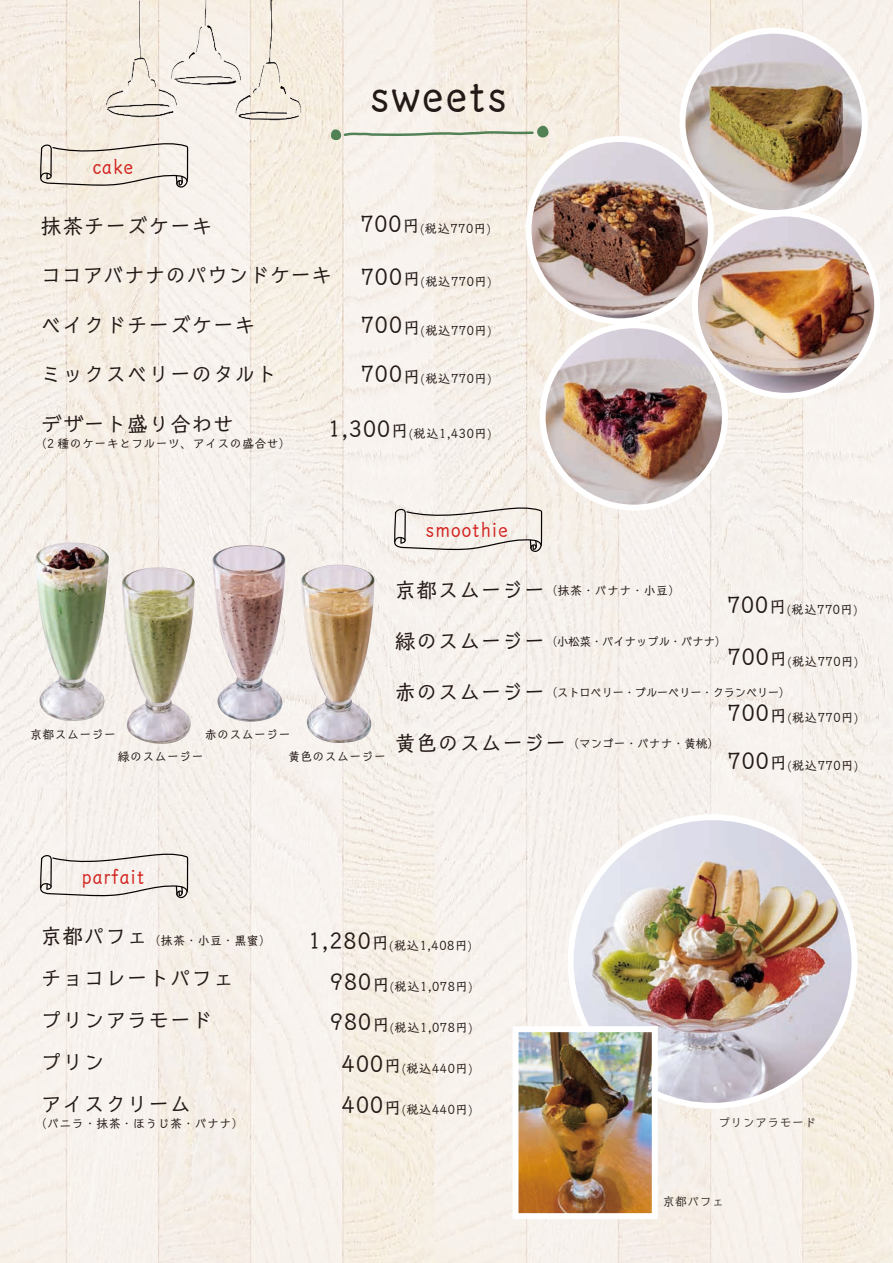
<style>
.page{position:relative;width:893px;height:1263px;background:#fff}
.page>*{position:absolute;margin:0;border:0;box-sizing:border-box;transform-origin:0 0}
.t1{font:45px "Talking Std";letter-spacing:.05em;color:#231916}
.t2{font:21px/42px "Talking Std";letter-spacing:.025em;color:#231916}
.t3{font:21px "Talking Std";letter-spacing:-.01em;color:#231916}
.t4{font:20.1px "Talking Std";letter-spacing:.05em;color:#d32521}
.t5{font:12.15px "Talking Std";letter-spacing:.05em;color:#231916}
.t6{font:12px "Talking Std";letter-spacing:.025em;color:#231916}
.t7{font:12px "Talking Std";letter-spacing:-.075em;color:#231916}
.t8{font:12px "Talking Std";letter-spacing:-.06em;color:#231916}
.t9{font:12px "Talking Std";letter-spacing:-.025em;color:#231916}
.t10{font:12px "Talking Std";letter-spacing:.025em;color:#3b322d}
.s1{font-size:22.05px}
.s2{font-size:17.1px}
.s3{font-size:21px}
</style>
<div class="page">
<img style="left:0;top:0;width:893px;height:1263px">
<img style="left:104px;top:0;width:203px;height:159px">
<img style="left:682px;top:31px;width:183px;height:182px;border-radius:91px">
<div style="left:679px;top:28px;width:189px;height:188px;border:6px solid #fff;border-radius:50%"></div>
<img style="left:529px;top:139px;width:182px;height:182px;border-radius:91px">
<div style="left:526px;top:136px;width:188px;height:188px;border:6px solid #fff;border-radius:50%"></div>
<img style="left:695px;top:213px;width:182px;height:183px;border-radius:91px">
<div style="left:692px;top:210px;width:188px;height:189px;border:6px solid #fff;border-radius:50%"></div>
<img style="left:543px;top:325px;width:182px;height:183px;border-radius:91px">
<div style="left:540px;top:322px;width:188px;height:189px;border:6px solid #fff;border-radius:50%"></div>
<img style="left:122px;top:567px;width:73px;height:177px">
<img style="left:36px;top:542px;width:73px;height:179px">
<img style="left:571px;top:817px;width:283px;height:289px">
<img style="left:519px;top:1033px;width:132px;height:179px">
<div style="left:512px;top:1026px;width:146px;height:193px;border:6px solid #fff"></div>
<svg style="left:331px;top:125px;width:218px;height:15px;background:#d4d8c9"></svg>
<img style="left:301px;top:565px;width:73px;height:178px">
<img style="left:212px;top:545px;width:73px;height:177px">
<svg style="left:40px;top:142px;width:148px;height:46px;background:#e1dad0"></svg>
<svg style="left:40px;top:852px;width:148px;height:46px"></svg>
<svg style="left:393px;top:506px;width:149px;height:46px"></svg>
<p class="t4" style="left:93px;top:151px;width:42px">cake</p>
<p class="t1" style="left:370px;top:61px;width:138px">sweets</p>
<p class="t2" style="left:41px;top:203px;width:173px">抹茶チーズケーキ</p>
<p class="t5" style="left:360px;top:219px;width:132px"><span class="s1">700</span><span class="s2">円</span>(税込770円)</p>
<p class="t3" style="left:41px;top:259px;width:293px">ココアバナナのパウンドケーキ</p>
<p class="t2" style="left:41px;top:302px;width:216px">ベイクドチーズケーキ</p>
<p class="t2" style="left:41px;top:352px;width:238px">ミックスベリーのタルト</p>
<p class="t2" style="left:41px;top:401px;width:195px">デザート盛り合わせ</p>
<p class="t6" style="left:35px;top:434px;width:258px">（2 種のケーキとフルーツ、アイスの盛合せ）</p>
<p class="t5" style="left:361px;top:272px;width:132px"><span class="s1">700</span><span class="s2">円</span>(税込770円)</p>
<p class="t5" style="left:361px;top:321px;width:132px"><span class="s1">700</span><span class="s2">円</span>(税込770円)</p>
<p class="t5" style="left:361px;top:369px;width:132px"><span class="s1">700</span><span class="s2">円</span>(税込770円)</p>
<p class="t5" style="left:328px;top:424px;width:165px"><span class="s1">1,300</span><span class="s2">円</span>(税込1,430円)</p>
<p class="t4" style="left:426px;top:514px;width:84px">smoothie</p>
<p class="t6" style="left:30px;top:726px;width:87px">京都スムージー</p>
<p class="t6" style="left:205px;top:726px;width:87px">赤のスムージー</p>
<p class="t6" style="left:118px;top:747px;width:87px">緑のスムージー</p>
<p class="t6" style="left:288px;top:747px;width:100px">黄色のスムージー</p>
<p class="t6" style="left:395px;top:581px;width:287px"><span class="s3">京都スムージー</span>（抹茶・バナナ・小豆）</p>
<p class="t8" style="left:395px;top:632px;width:333px"><span class="s3">緑のスムージー</span>（小松菜・パイナップル・バナナ）</p>
<p class="t7" style="left:395px;top:683px;width:398px"><span class="s3">赤のスムージー</span>（ストロベリー・ブルーベリー・クランベリー）</p>
<p class="t9" style="left:395px;top:734px;width:326px"><span class="s3">黄色のスムージー</span>（マンゴー・バナナ・黄桃）</p>
<p class="t5" style="left:727px;top:600px;width:132px"><span class="s1">700</span><span class="s2">円</span>(税込770円)</p>
<p class="t5" style="left:728px;top:652px;width:132px"><span class="s1">700</span><span class="s2">円</span>(税込770円)</p>
<p class="t5" style="left:728px;top:708px;width:132px"><span class="s1">700</span><span class="s2">円</span>(税込770円)</p>
<p class="t5" style="left:728px;top:756px;width:132px"><span class="s1">700</span><span class="s2">円</span>(税込770円)</p>
<p class="t4" style="left:81px;top:861px;width:64px">parfait</p>
<p class="t6" style="left:41px;top:932px;width:232px"><span class="s3">京都パフェ</span>（抹茶・小豆・黒蜜）</p>
<p class="t5" style="left:308px;top:936px;width:165px"><span class="s1">1,280</span><span class="s2">円</span>(税込1,408円)</p>
<p class="t2" style="left:41px;top:956px;width:195px">チョコレートパフェプリンアラモードプリン<br>アイスクリーム</p>
<p class="t6" style="left:35px;top:1115px;width:210px">（バニラ・抹茶・ほうじ茶・バナナ）</p>
<p class="t5" style="left:330px;top:977px;width:144px"><span class="s1">980</span><span class="s2">円</span>(税込1,078円)</p>
<p class="t5" style="left:330px;top:1018px;width:144px"><span class="s1">980</span><span class="s2">円</span>(税込1,078円)</p>
<p class="t5" style="left:342px;top:1059px;width:132px"><span class="s1">400</span><span class="s2">円</span>(税込440円)</p>
<p class="t5" style="left:342px;top:1100px;width:132px"><span class="s1">400</span><span class="s2">円</span>(税込440円)</p>
<p class="t10" style="left:718px;top:1113px;width:100px">プリンアラモード</p>
<p class="t10" style="left:663px;top:1192px;width:63px">京都パフェ</p>
</div>
